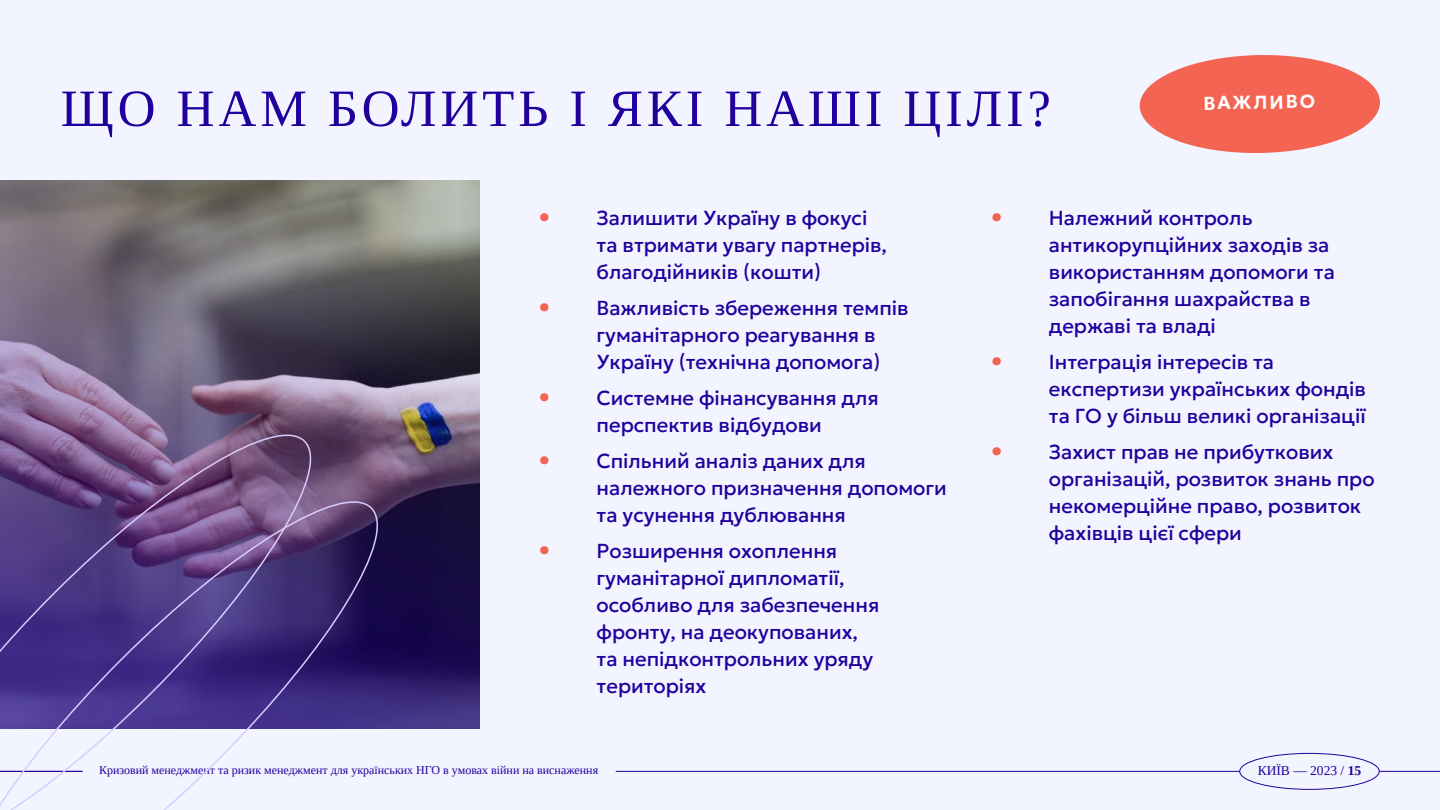
<style>
.page{position:relative;width:1440px;height:810px;background:#f2f5ff}
.page>*{position:absolute;margin:0;border:0;box-sizing:border-box;transform-origin:0 0}
.t1{font:52.5px "Tinos";letter-spacing:.075em;color:#21009e}
.t2{font:20.25px/27px "Geologica Cursive";color:#21009e}
.t3{font:600 18.75px "Geologica Cursive";color:#fff}
.t4{font:13.5px "Tinos";color:#21009e}
.t5{font:12px "Tinos";color:#21009e}
.s1{font-weight:500;font-size:22.5px;color:#f36452}
.s2{font-weight:700}
</style>
<div class="page">
<hr style="left:1379px;top:771px;width:61px;height:1px;background:#21009e">
<hr style="left:616px;top:771px;width:624px;height:1px;background:#21009e">
<div style="left:1239px;top:753px;width:141px;height:37px;border:1px solid #21009e;border-radius:50%"></div>
<svg style="left:0;top:180px;width:480px;height:549px;background:#665d70"></svg>
<svg style="left:0;top:412px;width:332px;height:67px;background:#755782"></svg>
<svg style="left:0;top:479px;width:398px;height:331px"></svg>
<svg style="left:1139px;top:55px;width:241px;height:98px"></svg>
<h1 class="t1" style="left:61px;top:74px;width:992px">ЩО НАМ БОЛИТЬ І ЯКІ НАШІ ЦІЛІ?</h1>
<p class="t3" style="left:1203px;top:87px;width:113px;rotate:-1deg">ВАЖЛИВО</p>
<p class="t2" style="left:597px;top:203px;width:292px;text-indent:-58px"><span class="s1">•</span> Залишити Україну в фокусі та втримати увагу партнерів, благодійників (кошти)</p>
<p class="t2" style="left:597px;top:293px;width:314px;text-indent:-58px"><span class="s1">•</span> Важливість збереження темпів гуманітарного реагування в<br>Україну (технічна допомога)</p>
<p class="t2" style="left:539px;top:383px;width:341px;text-align:center"><span class="s1">•</span> Системне фінансування для перспектив відбудови</p>
<p class="t2" style="left:597px;top:446px;width:352px;text-indent:-58px"><span class="s1">•</span> Спільний аналіз даних для належного призначення допомоги та усунення дублювання</p>
<p class="t2" style="left:597px;top:536px;width:284px;text-indent:-58px"><span class="s1">•</span> Розширення охоплення гуманітарної дипломатії, особливо для забезпечення фронту, на деокупованих, та непідконтрольних уряду територіях</p>
<p class="t2" style="left:1049px;top:203px;width:288px;text-indent:-58px"><span class="s1">•</span> Належний контроль антикорупційних заходів за використанням допомоги та запобігання шахрайства в державі та владі</p>
<p class="t2" style="left:1049px;top:347px;width:319px;text-indent:-58px"><span class="s1">•</span> Інтеграція інтересів та експертизи українських фондів та ГО у більш великі організації</p>
<p class="t2" style="left:1049px;top:437px;width:327px;text-indent:-58px"><span class="s1">•</span> Захист прав не прибуткових організацій, розвиток знань про некомерційне право, розвиток фахівців цієї сфери</p>
<p class="t5" style="left:99px;top:762px;width:501px">Кризовий менеджмент та ризик менеджмент для українських НГО в умовах війни на виснаження</p>
<p class="t4" style="left:1258px;top:762px;width:105px">КИЇВ — 2023 / <span class="s2">15</span></p>
</div>
